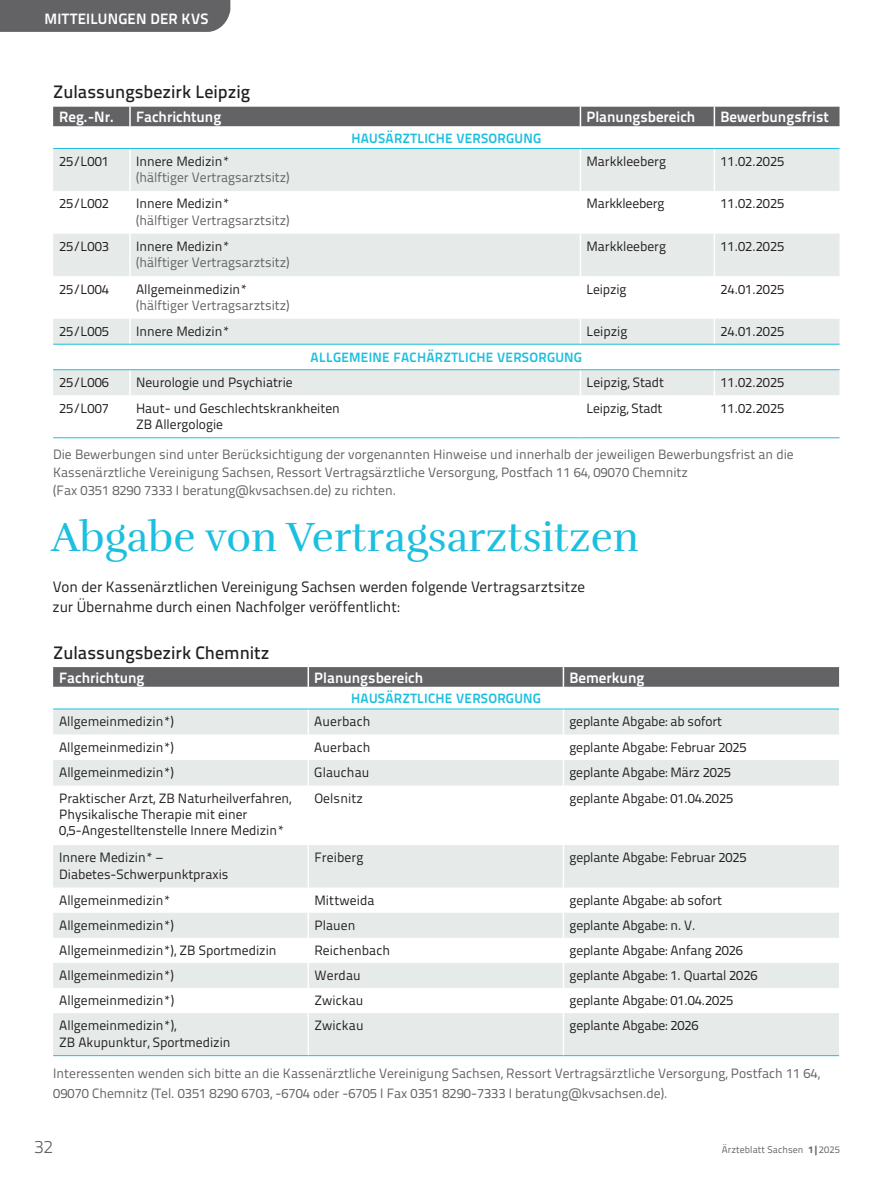
<style>
.page{position:relative;width:893px;height:1191px;background:#fff}
.page>*{position:absolute;margin:0;border:0;box-sizing:border-box;transform-origin:0 0}
.t1{font:42px "Rufina";color:#1cbfdf}
.t2{font:500 18px "Titillium Text";color:#231f20}
.t3{font:300 18px "Titillium Text";color:#636366}
.t4{font:15px/20.2px "Titillium Text";color:#231f20}
.t5{font:700 15px "Titillium Text";color:#fff}
.t6{font:13.5px/16.2px "Titillium Text";color:#231f20}
.t7{font:13.5px/18px "Titillium Text";color:#636366}
.t8{font:700 13.5px "Titillium Text";letter-spacing:.02em;color:#1cbfdf}
.t9{font:9.75px "Titillium Text";letter-spacing:.01em;color:#636366}
.s1{font-weight:800}
</style>
<div class="page">
<div style="left:0;top:0;width:230px;height:32px;background:#636366"></div>
<svg style="left:53px;top:149px;width:786px;height:246px;fill:#e6ebea"></svg>
<div style="left:53px;top:107px;width:786px;height:19px;background:#636366"></div>
<hr style="left:129px;top:149px;width:2px;height:42px;background:#fff">
<hr style="left:580px;top:149px;width:1px;height:42px;background:#fff">
<hr style="left:714px;top:149px;width:1px;height:42px;background:#fff">
<hr style="left:129px;top:191px;width:2px;height:43px;background:#fff">
<hr style="left:580px;top:191px;width:1px;height:43px;background:#fff">
<hr style="left:714px;top:191px;width:1px;height:43px;background:#fff">
<hr style="left:129px;top:234px;width:2px;height:42px;background:#fff">
<hr style="left:580px;top:234px;width:1px;height:42px;background:#fff">
<hr style="left:714px;top:234px;width:1px;height:42px;background:#fff">
<hr style="left:129px;top:276px;width:2px;height:43px;background:#fff">
<hr style="left:580px;top:276px;width:1px;height:43px;background:#fff">
<hr style="left:714px;top:276px;width:1px;height:43px;background:#fff">
<hr style="left:129px;top:319px;width:2px;height:25px;background:#fff">
<svg style="left:580px;top:319px;width:1px;height:25px"></svg>
<svg style="left:714px;top:319px;width:1px;height:25px"></svg>
<hr style="left:129px;top:370px;width:2px;height:25px;background:#fff">
<svg style="left:580px;top:370px;width:1px;height:25px"></svg>
<svg style="left:714px;top:370px;width:1px;height:25px"></svg>
<hr style="left:53px;top:148px;width:77px;height:1px;background:#1cbfdf">
<hr style="left:130px;top:148px;width:450px;height:1px;background:#1cbfdf">
<hr style="left:580px;top:148px;width:134px;height:1px;background:#1cbfdf">
<hr style="left:714px;top:148px;width:125px;height:1px;background:#1cbfdf">
<hr style="left:53px;top:344px;width:77px;height:1px;background:#1cbfdf">
<hr style="left:130px;top:344px;width:450px;height:1px;background:#1cbfdf">
<hr style="left:580px;top:344px;width:134px;height:1px;background:#1cbfdf">
<hr style="left:714px;top:344px;width:125px;height:1px;background:#1cbfdf">
<hr style="left:53px;top:369px;width:77px;height:1px;background:#1cbfdf">
<hr style="left:130px;top:369px;width:450px;height:1px;background:#1cbfdf">
<hr style="left:580px;top:369px;width:134px;height:1px;background:#1cbfdf">
<hr style="left:714px;top:369px;width:125px;height:1px;background:#1cbfdf">
<hr style="left:53px;top:437px;width:77px;height:1px;background:#1cbfdf">
<hr style="left:130px;top:437px;width:450px;height:1px;background:#1cbfdf">
<hr style="left:580px;top:437px;width:134px;height:1px;background:#1cbfdf">
<hr style="left:714px;top:437px;width:125px;height:1px;background:#1cbfdf">
<svg style="left:53px;top:709px;width:786px;height:346px;fill:#e6ebea"></svg>
<svg style="left:53px;top:667px;width:786px;height:20px;background:#666669"></svg>
<svg style="left:308px;top:709px;width:1px;height:76px"></svg>
<svg style="left:563px;top:709px;width:1px;height:76px"></svg>
<hr style="left:308px;top:785px;width:1px;height:60px;background:#fff">
<hr style="left:563px;top:785px;width:1px;height:60px;background:#fff">
<hr style="left:308px;top:845px;width:1px;height:42px;background:#fff">
<hr style="left:563px;top:845px;width:1px;height:42px;background:#fff">
<svg style="left:308px;top:887px;width:1px;height:126px"></svg>
<svg style="left:563px;top:887px;width:1px;height:126px"></svg>
<hr style="left:308px;top:1013px;width:1px;height:42px;background:#fff">
<hr style="left:563px;top:1013px;width:1px;height:42px;background:#fff">
<hr style="left:53px;top:708px;width:255px;height:1px;background:#1cbfdf">
<hr style="left:308px;top:708px;width:255px;height:1px;background:#1cbfdf">
<hr style="left:563px;top:708px;width:276px;height:1px;background:#1cbfdf">
<hr style="left:53px;top:1055px;width:255px;height:1px;background:#1cbfdf">
<hr style="left:308px;top:1055px;width:255px;height:1px;background:#1cbfdf">
<hr style="left:563px;top:1055px;width:276px;height:1px;background:#1cbfdf">
<p class="t5" style="left:44px;top:7px;width:165px">MITTEILUNGEN DER KVS</p>
<h2 class="t2" style="left:53px;top:78px;width:199px">Zulassungsbezirk Leipzig</h2>
<p class="t5" style="left:59px;top:105px;width:56px">Reg.-Nr.</p>
<p class="t5" style="left:136px;top:105px;width:87px">Fachrichtung</p>
<p class="t5" style="left:586px;top:105px;width:110px">Planungsbereich</p>
<p class="t5" style="left:720px;top:105px;width:110px">Bewerbungsfrist</p>
<p class="t8" style="left:351px;top:127px;width:191px">HAUSÄRZTLICHE VERSORGUNG</p>
<p class="t6" style="left:59px;top:152px;width:51px">25/L001</p>
<p class="t6" style="left:136px;top:152px;width:95px">Innere Medizin*</p>
<p class="t7" style="left:136px;top:168px;width:155px">(hälftiger Vertragsarztsitz)</p>
<p class="t6" style="left:586px;top:152px;width:81px">Markkleeberg</p>
<p class="t6" style="left:720px;top:152px;width:65px">11.02. 2025</p>
<p class="t6" style="left:59px;top:195px;width:51px">25/L002</p>
<p class="t6" style="left:136px;top:195px;width:95px">Innere Medizin*</p>
<p class="t7" style="left:136px;top:210px;width:155px">(hälftiger Vertragsarztsitz)</p>
<p class="t6" style="left:586px;top:195px;width:80px">Markkleeberg</p>
<p class="t6" style="left:720px;top:195px;width:65px">11.02. 2025</p>
<p class="t6" style="left:59px;top:237px;width:51px">25/L003</p>
<p class="t6" style="left:136px;top:237px;width:95px">Innere Medizin*</p>
<p class="t7" style="left:136px;top:253px;width:155px">(hälftiger Vertragsarztsitz)</p>
<p class="t6" style="left:586px;top:237px;width:81px">Markkleeberg</p>
<p class="t6" style="left:720px;top:237px;width:65px">11.02. 2025</p>
<p class="t6" style="left:59px;top:280px;width:51px">25/L004</p>
<p class="t6" style="left:136px;top:280px;width:113px">Allgemeinmedizin*</p>
<p class="t7" style="left:136px;top:295px;width:155px">(hälftiger Vertragsarztsitz)</p>
<p class="t6" style="left:586px;top:280px;width:42px">Leipzig</p>
<p class="t6" style="left:720px;top:280px;width:65px">24.01. 2025</p>
<p class="t6" style="left:59px;top:322px;width:51px">25/L005</p>
<p class="t6" style="left:136px;top:322px;width:95px">Innere Medizin*</p>
<p class="t6" style="left:586px;top:322px;width:42px">Leipzig</p>
<p class="t6" style="left:720px;top:322px;width:65px">24.01. 2025</p>
<p class="t8" style="left:311px;top:347px;width:273px">ALLGEMEINE FACHÄRZTLICHE VERSORGUNG</p>
<p class="t6" style="left:59px;top:373px;width:51px">25/L006</p>
<p class="t6" style="left:136px;top:373px;width:158px">Neurologie und Psychiatrie</p>
<p class="t6" style="left:586px;top:373px;width:79px">Leipzig, Stadt</p>
<p class="t6" style="left:720px;top:373px;width:65px">11.02. 2025</p>
<p class="t6" style="left:59px;top:399px;width:51px">25/L007</p>
<p class="t6" style="left:136px;top:399px;width:205px">Haut- und Geschlechtskrankheiten<br>ZB Allergologie</p>
<p class="t6" style="left:586px;top:399px;width:78px">Leipzig, Stadt</p>
<p class="t6" style="left:720px;top:399px;width:65px">11.02. 2025</p>
<p class="t7" style="left:53px;top:444px;width:742px">Die Bewerbungen sind unter Berücksichtigung der vorgenannten Hinweise und innerhalb der jeweiligen Bewerbungsfrist an die<br>Kassenärztliche Vereinigung Sachsen, Ressort Vertragsärztliche Versorgung, Postfach 11 64, 09070 Chemnitz<br>(Fax 0351 8290 7333 I beratung@kvsachsen. de) zu richten.</p>
<h1 class="t1" style="left:51px;top:511px;width:589px">Abgabe von Vertragsarztsitzen</h1>
<p class="t4" style="left:53px;top:575px;width:534px">Von der Kassenärztlichen Vereinigung Sachsen werden folgende Vertragsarztsitze zur Übernahme durch einen Nachfolger veröffentlicht:</p>
<h2 class="t2" style="left:53px;top:638px;width:218px">Zulassungsbezirk Chemnitz</h2>
<p class="t5" style="left:59px;top:666px;width:87px">Fachrichtung</p>
<p class="t5" style="left:314px;top:666px;width:110px">Planungsbereich</p>
<p class="t5" style="left:569px;top:666px;width:76px">Bemerkung</p>
<p class="t8" style="left:351px;top:688px;width:191px">HAUSÄRZTLICHE VERSORGUNG</p>
<p class="t6" style="left:59px;top:713px;width:116px">Allgemeinmedizin*)</p>
<p class="t6" style="left:314px;top:713px;width:58px">Auerbach</p>
<p class="t6" style="left:569px;top:713px;width:154px">geplante Abgabe: ab sofort</p>
<p class="t6" style="left:59px;top:738px;width:116px">Allgemeinmedizin*)</p>
<p class="t6" style="left:314px;top:738px;width:58px">Auerbach</p>
<p class="t6" style="left:569px;top:738px;width:179px">geplante Abgabe: Februar 2025</p>
<p class="t6" style="left:59px;top:764px;width:116px">Allgemeinmedizin*)</p>
<p class="t6" style="left:314px;top:764px;width:57px">Glauchau</p>
<p class="t6" style="left:569px;top:764px;width:163px">geplante Abgabe: März 2025</p>
<p class="t6" style="left:59px;top:789px;width:234px">Praktischer Arzt, ZB Naturheilverfahren,<br>Physikalische Therapie mit einer<br>0,5-Angestelltenstelle Innere Medizin*</p>
<p class="t6" style="left:314px;top:789px;width:50px">Oelsnitz</p>
<p class="t6" style="left:569px;top:789px;width:165px">geplante Abgabe: 01.04. 2025</p>
<p class="t6" style="left:59px;top:849px;width:171px">Innere Medizin* –<br>Diabetes-Schwerpunktpraxis</p>
<p class="t6" style="left:314px;top:849px;width:51px">Freiberg</p>
<p class="t6" style="left:569px;top:849px;width:179px">geplante Abgabe: Februar 2025</p>
<p class="t6" style="left:59px;top:891px;width:113px">Allgemeinmedizin*</p>
<p class="t6" style="left:314px;top:891px;width:62px">Mittweida</p>
<p class="t6" style="left:569px;top:891px;width:154px">geplante Abgabe: ab sofort</p>
<p class="t6" style="left:59px;top:916px;width:116px">Allgemeinmedizin*)</p>
<p class="t6" style="left:314px;top:916px;width:43px">Plauen</p>
<p class="t6" style="left:569px;top:916px;width:125px">geplante Abgabe: n. V.</p>
<p class="t6" style="left:59px;top:941px;width:219px">Allgemeinmedizin*), ZB Sportmedizin</p>
<p class="t6" style="left:314px;top:941px;width:77px">Reichenbach</p>
<p class="t6" style="left:569px;top:941px;width:175px">geplante Abgabe: Anfang 2026</p>
<p class="t6" style="left:59px;top:966px;width:116px">Allgemeinmedizin*)</p>
<p class="t6" style="left:314px;top:966px;width:48px">Werdau</p>
<p class="t6" style="left:570px;top:966px;width:189px">geplante Abgabe: 1. Quartal 2026</p>
<p class="t6" style="left:59px;top:991px;width:116px">Allgemeinmedizin*)</p>
<p class="t6" style="left:314px;top:991px;width:51px">Zwickau</p>
<p class="t6" style="left:570px;top:991px;width:165px">geplante Abgabe: 01.04. 2025</p>
<p class="t6" style="left:59px;top:1017px;width:173px">Allgemeinmedizin*),<br>ZB Akupunktur, Sportmedizin</p>
<p class="t6" style="left:314px;top:1017px;width:51px">Zwickau</p>
<p class="t6" style="left:570px;top:1017px;width:131px">geplante Abgabe: 2026</p>
<p class="t7" style="left:53px;top:1062px;width:768px;line-height:19.5px">Interessenten wenden sich bitte an die Kassenärztliche Vereinigung Sachsen, Ressort Vertragsärztliche Versorgung, Postfach 11 64,<br>09070 Chemnitz (Tel. 0351 8290 6703, -6704 oder -6705 I Fax 0351 8290-7333 I beratung@kvsachsen. de).</p>
<h2 class="t3" style="left:34px;top:1133px;width:21px">32</h2>
<p class="t9" style="left:722px;top:1142px;width:119px">Ärzteblatt Sachsen <span class="s1">1|</span>2025</p>
</div>
